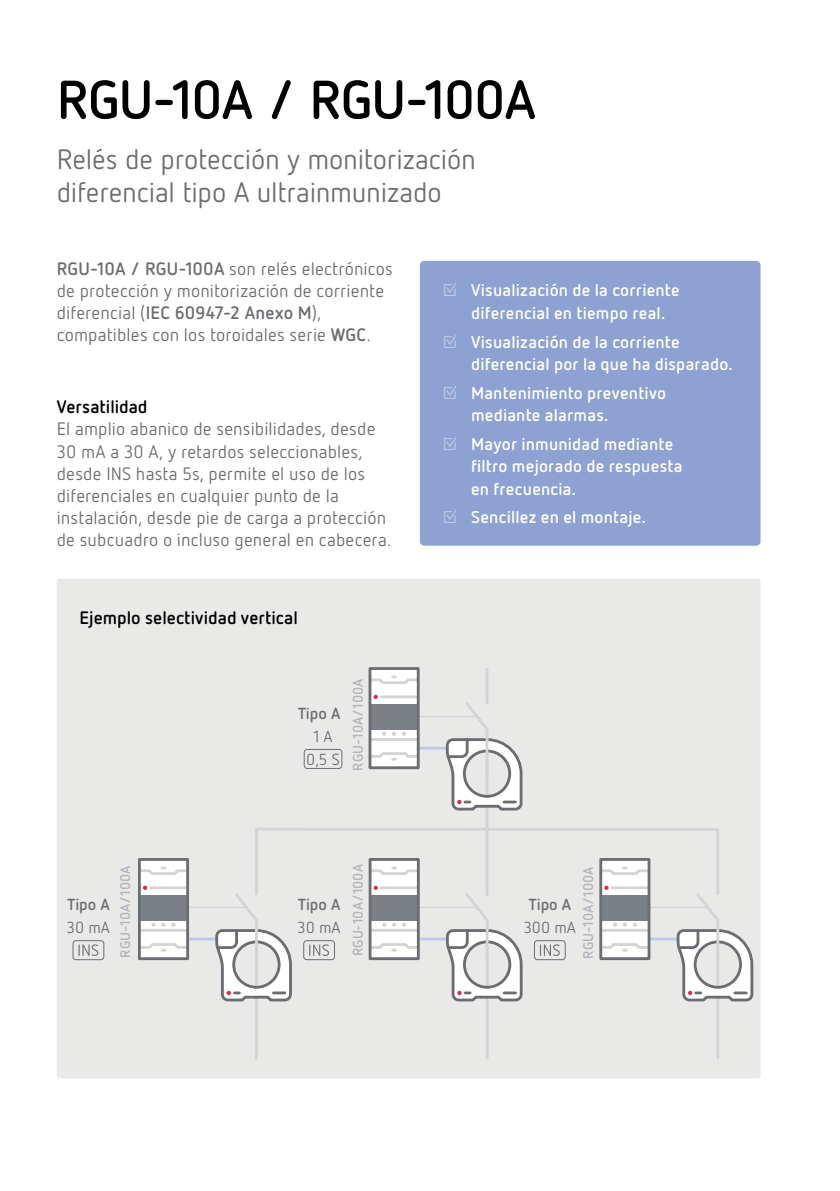
<style>
.page{position:relative;width:840px;height:1191px;background:#fff}
.page>*{position:absolute;margin:0;border:0;box-sizing:border-box;transform-origin:0 0}
.t1{font:700 54px "Netto Pro";letter-spacing:-.02em;color:#000}
.t2{font:28px/33px "Netto Pro";letter-spacing:-.005em;color:#6a6d71}
.t3{font:18px/22px "Netto Pro";letter-spacing:.01em;color:#6a6d71}
.t4{font:700 18px "Netto Pro";color:#000}
.t5{font:700 17px/22.6px "Netto Pro";letter-spacing:.015em;color:#fff}
.t6{font:700 16px "Netto Pro";color:#6a6d71}
.t7{font:16px/22.8px "Netto Pro";color:#6a6d71;text-align:center}
.t8{font:700 14px "Netto Pro";color:#b1b4bb}
.s1{font-weight:700}
.s2{font-weight:400;color:#bfc8e7}
</style>
<div class="page">
<div style="left:57px;top:578px;width:703px;height:500px;background:#e9eae8;border-radius:3px"></div>
<div style="left:420px;top:261px;width:340px;height:285px;background:#8da1d3;border-radius:4px"></div>
<div style="left:255px;top:827px;width:463px;height:68px;border:3px solid #d3d4d3"></div>
<hr style="left:485px;top:763px;width:3px;height:132px;background:#d3d4d3">
<hr style="left:406px;top:716px;width:70px;height:1px;background:#d3d4d3">
<hr style="left:404px;top:746px;width:53px;height:3px;background:#bfc8e7">
<svg style="left:444px;top:702px;width:79px;height:110px"></svg>
<hr style="left:485px;top:669px;width:3px;height:34px;background:#d3d4d3">
<div style="left:370px;top:668px;width:48px;height:99px;background:#fff"></div>
<div style="left:370px;top:704px;width:48px;height:25px;background:#7a8086"></div>
<hr style="left:370px;top:738px;width:48px;height:3px;background:#d3d4d3">
<hr style="left:381px;top:695px;width:36px;height:3px;background:#d3d4d3">
<svg style="left:373px;top:694px;width:4px;height:5px"></svg>
<svg style="left:372px;top:675px;width:48px;height:10px"></svg>
<svg style="left:372px;top:750px;width:48px;height:10px"></svg>
<div style="left:368px;top:667px;width:51px;height:102px;border:3px solid #6a6d71"></div>
<svg style="left:382px;top:731px;width:4px;height:5px"></svg>
<svg style="left:392px;top:731px;width:14px;height:5px"></svg>
<div style="left:303px;top:749px;width:39px;height:20px;border:1px solid #6a6d71;border-radius:3px"></div>
<hr style="left:255px;top:954px;width:3px;height:104px;background:#d3d4d3">
<hr style="left:175px;top:906px;width:71px;height:2px;background:#d3d4d3">
<hr style="left:173px;top:937px;width:54px;height:3px;background:#bfc8e7">
<svg style="left:214px;top:890px;width:79px;height:112px"></svg>
<div style="left:139px;top:859px;width:48px;height:99px;background:#fff"></div>
<div style="left:139px;top:895px;width:48px;height:25px;background:#7a8086"></div>
<hr style="left:139px;top:929px;width:48px;height:2px;background:#d3d4d3">
<hr style="left:151px;top:886px;width:36px;height:3px;background:#d3d4d3">
<svg style="left:143px;top:885px;width:4px;height:5px"></svg>
<svg style="left:142px;top:866px;width:43px;height:9px"></svg>
<svg style="left:142px;top:943px;width:43px;height:8px"></svg>
<div style="left:138px;top:858px;width:51px;height:102px;border:3px solid #6a6d71"></div>
<svg style="left:151px;top:922px;width:14px;height:4px"></svg>
<svg style="left:171px;top:922px;width:4px;height:4px"></svg>
<hr style="left:485px;top:954px;width:3px;height:104px;background:#d3d4d3">
<hr style="left:406px;top:906px;width:71px;height:2px;background:#d3d4d3">
<hr style="left:404px;top:937px;width:53px;height:3px;background:#bfc8e7">
<svg style="left:444px;top:890px;width:79px;height:112px"></svg>
<div style="left:370px;top:859px;width:48px;height:99px;background:#fff"></div>
<div style="left:370px;top:895px;width:48px;height:25px;background:#7a8086"></div>
<hr style="left:370px;top:929px;width:48px;height:2px;background:#d3d4d3">
<hr style="left:381px;top:886px;width:36px;height:3px;background:#d3d4d3">
<svg style="left:373px;top:885px;width:4px;height:5px"></svg>
<svg style="left:372px;top:866px;width:48px;height:10px"></svg>
<svg style="left:372px;top:941px;width:48px;height:10px"></svg>
<div style="left:368px;top:858px;width:51px;height:102px;border:3px solid #6a6d71"></div>
<svg style="left:392px;top:922px;width:4px;height:4px"></svg>
<svg style="left:382px;top:922px;width:4px;height:4px"></svg>
<svg style="left:402px;top:922px;width:4px;height:4px"></svg>
<hr style="left:716px;top:954px;width:2px;height:104px;background:#d3d4d3">
<hr style="left:636px;top:906px;width:71px;height:2px;background:#d3d4d3">
<hr style="left:634px;top:937px;width:54px;height:3px;background:#bfc8e7">
<svg style="left:675px;top:890px;width:79px;height:112px"></svg>
<div style="left:600px;top:859px;width:48px;height:99px;background:#fff"></div>
<div style="left:600px;top:895px;width:48px;height:25px;background:#7a8086"></div>
<hr style="left:600px;top:929px;width:48px;height:2px;background:#d3d4d3">
<hr style="left:611px;top:886px;width:37px;height:3px;background:#d3d4d3">
<svg style="left:604px;top:885px;width:4px;height:5px"></svg>
<svg style="left:603px;top:866px;width:48px;height:10px"></svg>
<svg style="left:603px;top:941px;width:48px;height:10px"></svg>
<div style="left:599px;top:858px;width:51px;height:102px;border:3px solid #6a6d71"></div>
<svg style="left:632px;top:922px;width:4px;height:4px"></svg>
<svg style="left:78px;top:944px;width:20px;height:12px"></svg>
<div style="left:72px;top:940px;width:32px;height:20px;border:1px solid #6a6d71;border-radius:3px"></div>
<svg style="left:309px;top:944px;width:20px;height:12px"></svg>
<div style="left:303px;top:940px;width:32px;height:20px;border:1px solid #6a6d71;border-radius:3px"></div>
<svg style="left:540px;top:944px;width:19px;height:12px"></svg>
<div style="left:533px;top:940px;width:32px;height:20px;border:1px solid #6a6d71;border-radius:3px"></div>
<h1 class="t1" style="left:57px;top:63px;width:480px">RGU-10A / RGU-100A</h1>
<h2 class="t2" style="left:57px;top:142px;width:420px">Relés de protección y monitorización diferencial tipo A ultrainmunizado</h2>
<p class="t3" style="left:57px;top:257px;width:337px"><span class="s1">RGU-10A / RGU-100A</span> son relés electrónicos de protección y monitorización de corriente diferencial (<span class="s1">IEC 60947-2 Anexo M</span>), compatibles con los toroidales serie <span class="s1">WGC</span>.</p>
<p class="t4" style="left:57px;top:395px;width:92px">Versatilidad</p>
<p class="t3" style="left:57px;top:417px;width:336px">El amplio abanico de sensibilidades, desde 30 mA a 30 A, y retardos seleccionables, desde INS hasta 5s, permite el uso de los diferenciales en cualquier punto de la instalación, desde pie de carga a protección de subcuadro o incluso general en cabecera.</p>
<p class="t4" style="left:79px;top:605px;width:220px">Ejemplo selectividad vertical</p>
<p class="t6" style="left:297px;top:703px;width:44px">Tipo A</p>
<p class="t7" style="left:306px;top:724px;width:35px">1 A<br>0,5 S</p>
<p class="t8" style="left:348px;top:770px;width:93px;rotate:-90deg">RGU-10A/100A</p>
<p class="t5" style="left:471px;top:278px;width:210px;text-indent:-28px"><span class="s2">☑</span> Visualización de la corriente diferencial en tiempo real.</p>
<p class="t5" style="left:471px;top:329px;width:263px;text-indent:-28px"><span class="s2">☑</span> Visualización de la corriente diferencial por la que ha disparado.</p>
<p class="t5" style="left:471px;top:380px;width:196px;text-indent:-28px"><span class="s2">☑</span> Mantenimiento preventivo mediante alarmas.</p>
<p class="t5" style="left:471px;top:431px;width:213px;text-indent:-28px"><span class="s2">☑</span> Mayor inmunidad mediante filtro mejorado de respuesta en frecuencia.</p>
<p class="t5" style="left:442px;top:505px;width:205px"><span class="s2">☑</span> Sencillez en el montaje.</p>
<p class="t8" style="left:348px;top:956px;width:93px;rotate:-90deg">RGU-10A/100A</p>
<p class="t8" style="left:116px;top:957px;width:93px;rotate:-90deg">RGU-10A/100A</p>
<p class="t8" style="left:578px;top:958px;width:93px;rotate:-90deg">RGU-10A/100A</p>
<p class="t6" style="left:67px;top:894px;width:44px">Tipo A</p>
<p class="t6" style="left:297px;top:894px;width:44px">Tipo A</p>
<p class="t6" style="left:528px;top:894px;width:44px">Tipo A</p>
<p class="t7" style="left:67px;top:915px;width:45px">30 mA</p>
<p class="t7" style="left:297px;top:915px;width:45px">30 mA</p>
<p class="t7" style="left:523px;top:915px;width:54px">300 mA</p>
</div>
